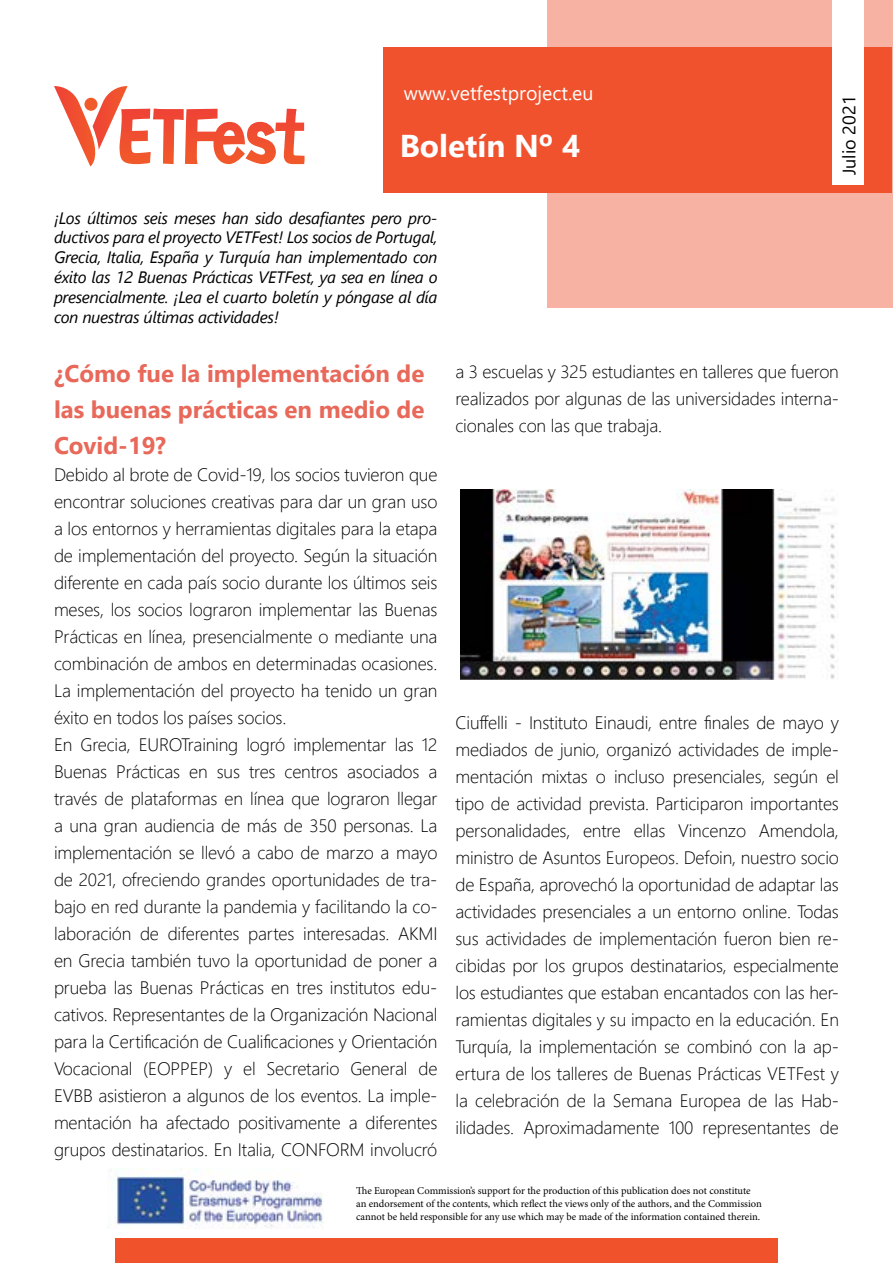
<style>
.page{position:relative;width:893px;height:1263px;background:#fff}
.page>*{position:absolute;margin:0;border:0;box-sizing:border-box;transform-origin:0 0}
.t1{font:700 31.5px "Segoe UI";color:#fff}
.t2{font:700 24px/36px "Segoe UI";color:#e8685a;text-align:justify}
.t3{font:19.5px "Segoe UI";color:#fff}
.t4{font:300 18px/27px "Segoe UI";letter-spacing:-.01em;color:#000;text-align:justify}
.t5{font:18px "Segoe UI";color:#000}
.t6{font:italic 16.5px/19.8px "Segoe UI";letter-spacing:-.02em;color:#000;text-align:justify}
.t7{font:10.5px/12.6px "Minion Pro";letter-spacing:-.005em;color:#000}
</style>
<div class="page">
<div style="left:547px;top:0;width:346px;height:308px;background:#f8b2a3"></div>
<div style="left:383px;top:48px;width:509px;height:145px;background:#f0522e"></div>
<div style="left:833px;top:0;width:31px;height:184px;background:#fff"></div>
<svg style="left:54px;top:86px;width:251px;height:80px"></svg>
<img style="left:107px;top:1169px;width:216px;height:60px">
<div style="left:115px;top:1239px;width:663px;height:24px;background:#f0532c"></div>
<img style="left:460px;top:490px;width:375px;height:190px">
<p class="t3" style="left:404px;top:75px;width:191px">www.vetfestproject.eu</p>
<h1 class="t1" style="left:400px;top:116px;width:182px">Boletín Nº 4</h1>
<p class="t6" style="left:54px;top:205px;width:385px">¡Los últimos seis meses han sido desafiantes pero pro&shy;ductivos para el proyecto VETFest! Los socios de Portugal, Grecia, Italia, España y Turquía han implementado con éxito las 12 Buenas Prácticas VETFest, ya sea en línea o presencialmente. ¡Lea el cuarto boletín y póngase al día con nuestras últimas actividades!</p>
<p class="t5" style="left:832px;top:175px;width:81px;rotate:-90deg">Julio 2021</p>
<h2 class="t2" style="left:54px;top:354px;width:372px">¿Cómo fue la implementación de las buenas prácticas en medio de Covid-19?</h2>
<p class="t4" style="left:54px;top:459px;width:385px;text-align:left">Debido al brote de Covid-19, los socios tuvieron que encontrar soluciones creativas para dar un gran uso a los entornos y herramientas digitales para la etapa de implementación del proyecto. Según la situación diferente en cada país socio durante los últimos seis meses, los socios lograron implementar las Buenas Prácticas en línea, presencialmente o mediante una combinación de ambos en determinadas ocasiones.<br>La implementación del proyecto ha tenido un gran éxito en todos los países socios.<br>En Grecia, EUROTraining logró implementar las 12<br>Buenas Prácticas en sus tres centros asociados a través de plataformas en línea que lograron llegar a una gran audiencia de más de 350 personas. La implementación se llevó a cabo de marzo a mayo de 2021, ofreciendo grandes oportunidades de tra&shy;bajo en red durante la pandemia y facilitando la co&shy;laboración de diferentes partes interesadas. AKMI en Grecia también tuvo la oportunidad de poner a prueba las Buenas Prácticas en tres institutos edu&shy;cativos. Representantes de la Organización Nacional para la Certificación de Cualificaciones y Orientación Vocacional (EOPPEP) y el Secretario General de EVBB asistieron a algunos de los eventos. La imple&shy;mentación ha afectado positivamente a diferentes grupos destinatarios. En Italia, CONFORM involucró</p>
<p class="t7" style="left:356px;top:1185px;width:407px">The European Commission’s support for the production of this publication does not constitute an endorsement of the contents, which reflect the views only of the authors, and the Commission cannot be held responsible for any use which may be made of the information contained therein.</p>
<p class="t4" style="left:455px;top:356px;width:385px">a 3 escuelas y 325 estudiantes en talleres que fueron realizados por algunas de las universidades interna&shy;cionales con las que trabaja.</p>
<p class="t4" style="left:455px;top:707px;width:385px">Ciuffelli - Instituto Einaudi, entre finales de mayo y mediados de junio, organizó actividades de imple&shy;mentación mixtas o incluso presenciales, según el tipo de actividad prevista. Participaron importantes personalidades, entre ellas Vincenzo Amendola, ministro de Asuntos Europeos. Defoin, nuestro socio de España, aprovechó la oportunidad de adaptar las actividades presenciales a un entorno online. Todas sus actividades de implementación fueron bien re&shy;cibidas por los grupos destinatarios, especialmente los estudiantes que estaban encantados con las her&shy;ramientas digitales y su impacto en la educación. En Turquía, la implementación se combinó con la ap&shy;ertura de los talleres de Buenas Prácticas VETFest y la celebración de la Semana Europea de las Hab&shy;ilidades. Aproximadamente 100 representantes de</p>
</div>
